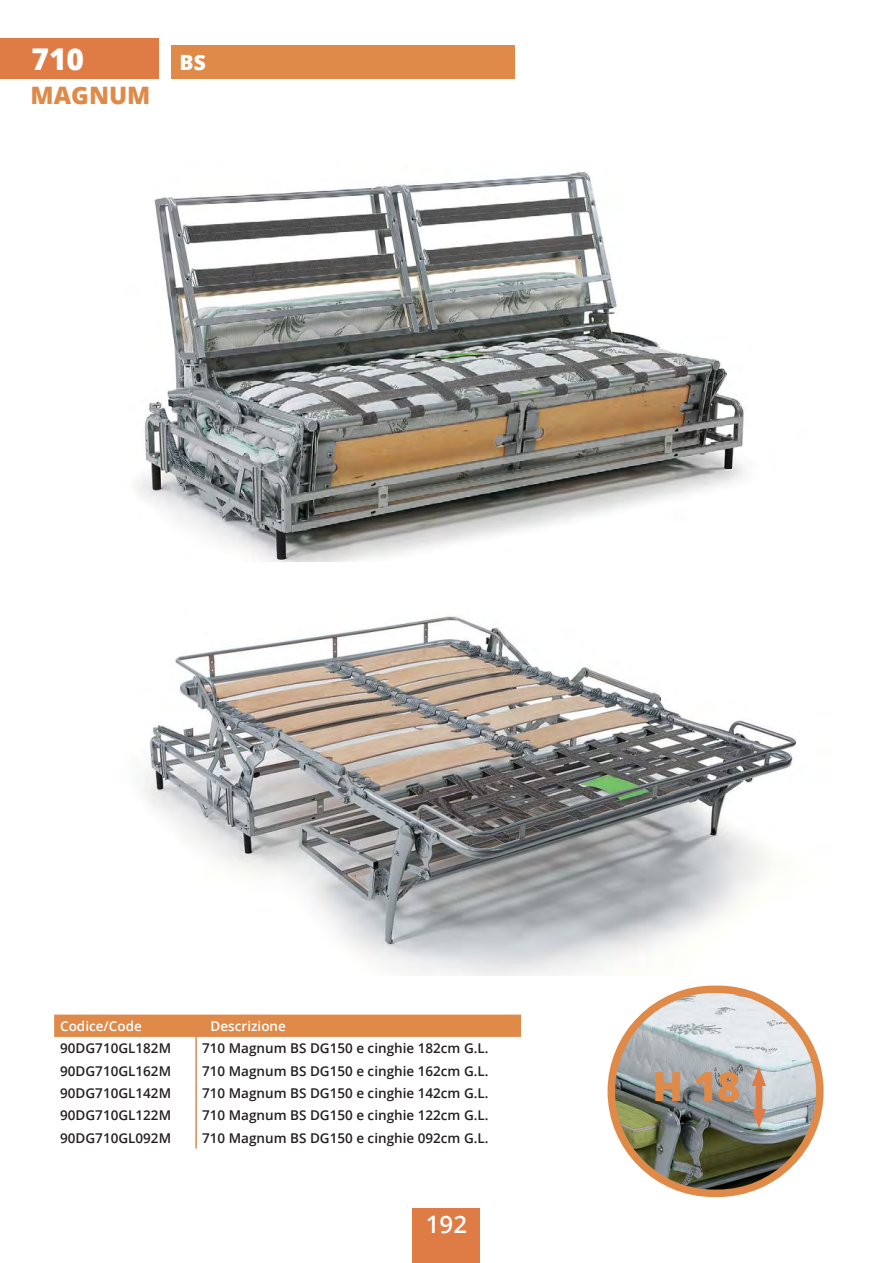
<style>
.page{position:relative;width:893px;height:1263px;background:#fff}
.page>*{position:absolute;margin:0;border:0;box-sizing:border-box;transform-origin:0 0}
.t1{font:800 40.05px "Open Sans";color:#df8a48}
.t2{font:800 30px "Open Sans";color:#fff}
.t3{font:800 24px "Open Sans";color:#df8a48}
.t4{font:600 24px "Open Sans";color:#fff}
.t5{font:800 21px "Open Sans";color:#fff}
.t6{font:600 13.5px "Open Sans";color:#231f20}
.t7{font:600 13.5px "Open Sans";color:#fff}
</style>
<div class="page">
<div style="left:413px;top:1209px;width:67px;height:54px;background:#df7b45"></div>
<img style="left:137px;top:172px;width:607px;height:390px">
<img style="left:144px;top:616px;width:652px;height:360px">
<div style="left:0;top:38px;width:159px;height:41px;background:#df7b45"></div>
<div style="left:171px;top:45px;width:343px;height:34px;background:#df8a48"></div>
<div style="left:54px;top:1015px;width:467px;height:22px;background:#df8a48"></div>
<hr style="left:195px;top:1037px;width:2px;height:22px;background:#df8a48">
<hr style="left:195px;top:1059px;width:2px;height:23px;background:#df8a48">
<hr style="left:195px;top:1082px;width:2px;height:22px;background:#df8a48">
<hr style="left:195px;top:1104px;width:2px;height:22px;background:#df8a48">
<hr style="left:195px;top:1126px;width:2px;height:23px;background:#df8a48">
<img style="left:611px;top:989px;width:209px;height:204px;border-radius:50%">
<div style="left:607px;top:986px;width:216px;height:211px;border:7px solid #df8a48;border-radius:102px"></div>
<div style="left:755px;top:1078px;width:7px;height:38px;background:#df7b45"></div>
<svg style="left:752px;top:1067px;width:14px;height:19px"></svg>
<svg style="left:752px;top:1109px;width:14px;height:19px"></svg>
<h2 class="t2" style="left:31px;top:38px;width:54px">710</h2>
<h3 class="t3" style="left:31px;top:78px;width:121px">MAGNUM</h3>
<h3 class="t5" style="left:180px;top:48px;width:28px">BS</h3>
<p class="t7" style="left:60px;top:1017px;width:83px">Codice/Code</p>
<p class="t7" style="left:211px;top:1017px;width:77px">Descrizione</p>
<p class="t6" style="left:60px;top:1039px;width:112px">90DG710GL182M</p>
<p class="t6" style="left:202px;top:1039px;width:288px">710 Magnum BS DG150 e cinghie 182cm G.L.</p>
<p class="t6" style="left:60px;top:1061px;width:112px">90DG710GL162M</p>
<p class="t6" style="left:202px;top:1061px;width:288px">710 Magnum BS DG150 e cinghie 162cm G.L.</p>
<p class="t6" style="left:60px;top:1083px;width:112px">90DG710GL142M</p>
<p class="t6" style="left:202px;top:1083px;width:288px">710 Magnum BS DG150 e cinghie 142cm G.L.</p>
<p class="t6" style="left:60px;top:1106px;width:112px">90DG710GL122M</p>
<p class="t6" style="left:202px;top:1106px;width:288px">710 Magnum BS DG150 e cinghie 122cm G.L.</p>
<p class="t6" style="left:60px;top:1128px;width:112px">90DG710GL092M</p>
<p class="t6" style="left:202px;top:1128px;width:288px">710 Magnum BS DG150 e cinghie 092cm G.L.</p>
<h3 class="t4" style="left:426px;top:1207px;width:43px">192</h3>
<h1 class="t1" style="left:653px;top:1058px;width:90px">H 18</h1>
</div>
